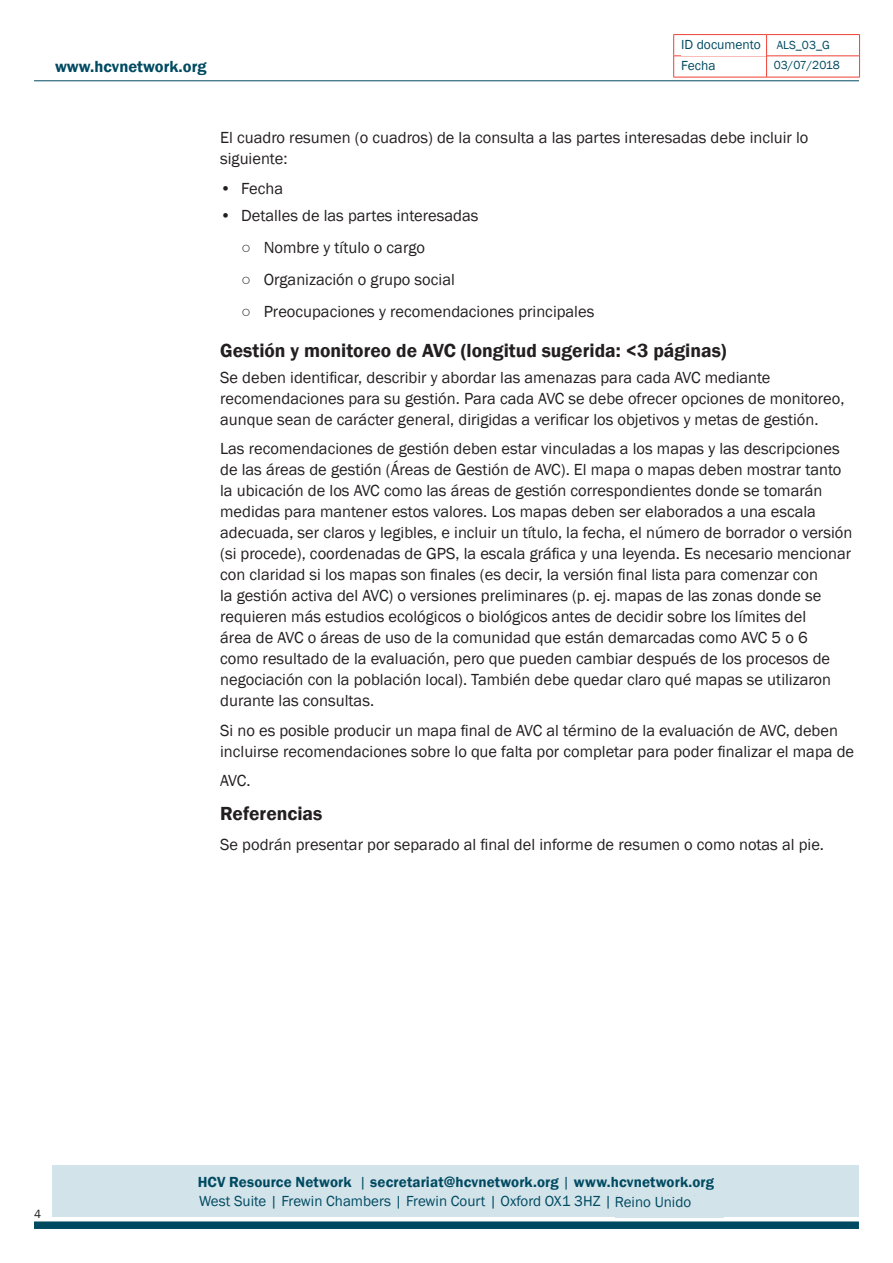
<style>
.page{position:relative;width:893px;height:1263px;background:#fff}
.page>*{position:absolute;margin:0;border:0;box-sizing:border-box;transform-origin:0 0}
.Subhead_2{font:600 19.5px "Franklin Gothic";color:#231f20}
.Body_text_1{font:600 19.5px "Franklin Gothic";color:#231f20}
.Body_text_1-2{font:16.5px/21px "Franklin Gothic";color:#231f20}
.t1{font:600 16.5px "Franklin Gothic";color:#004a61}
.t2{font:15px/18.6px "Franklin Gothic";color:#004a61}
.t3{font:13.5px "Franklin Gothic";color:#004a61}
.t4{font:12px "Franklin Gothic";color:#004a61}
.t5{font:12px "Franklin Gothic";color:#231f20}
.s1{font-weight:600}
</style>
<div class="page">
<div style="left:34px;top:1221px;width:825px;height:8px;background:#004a61"></div>
<div style="left:53px;top:1165px;width:806px;height:51px;background:#d3e3ea"></div>
<hr style="left:34px;top:80px;width:825px;height:1px;background:#004a61">
<hr style="left:673px;top:56px;width:94px;height:1px;background:#ef4135">
<hr style="left:767px;top:56px;width:93px;height:1px;background:#ef4135">
<svg style="left:766px;top:35px;width:1px;height:42px"></svg>
<hr style="left:673px;top:34px;width:94px;height:1px;background:#ef4135">
<hr style="left:767px;top:34px;width:93px;height:1px;background:#ef4135">
<svg style="left:673px;top:35px;width:1px;height:42px"></svg>
<svg style="left:859px;top:35px;width:1px;height:42px"></svg>
<hr style="left:673px;top:77px;width:94px;height:1px;background:#ef4135">
<hr style="left:767px;top:77px;width:93px;height:1px;background:#ef4135">
<div style="left:615px;top:1196px;width:109px;height:21px;background:#d3e3ea"></div>
<p class="t1" style="left:55px;top:56px;width:153px">www.hcvnetwork.org</p>
<p class="t3" style="left:681px;top:37px;width:81px">ID documento</p>
<p class="t4" style="left:684px;top:38px;width:68px">Document ID</p>
<p class="t4" style="left:777px;top:38px;width:54px">ALS_03_G</p>
<p class="t4" style="left:684px;top:59px;width:25px">Date</p>
<p class="t4" style="left:777px;top:59px;width:68px">01/06/2015</p>
<p class="t4" style="left:774px;top:58px;width:67px">03/07/2018</p>
<p class="t3" style="left:681px;top:57px;width:36px">Fecha</p>
<p class="Body_text_1-2" style="left:220px;top:128px;width:590px">El cuadro resumen (o cuadros) de la consulta a las partes interesadas debe incluir lo siguiente:</p>
<p class="Body_text_1-2" style="left:220px;top:178px;width:64px">• Fecha</p>
<p class="Body_text_1-2" style="left:220px;top:206px;width:260px">• Detalles de las partes interesadas</p>
<p class="Body_text_1-2" style="left:241px;top:237px;width:185px">○ Nombre y título o cargo</p>
<p class="Body_text_1-2" style="left:241px;top:269px;width:215px">○ Organización o grupo social</p>
<p class="Body_text_1-2" style="left:241px;top:301px;width:355px">○ Preocupaciones y recomendaciones principales</p>
<p class="Subhead_2" style="left:220px;top:339px;width:508px">Gestión y monitoreo de AVC (longitud sugerida: &lt;3 páginas)</p>
<p class="Body_text_1-2" style="left:220px;top:367px;width:626px">Se deben identificar, describir y abordar las amenazas para cada AVC mediante recomendaciones para su gestión. Para cada AVC se debe ofrecer opciones de monitoreo, aunque sean de carácter general, dirigidas a verificar los objetivos y metas de gestión.</p>
<p class="Body_text_1-2" style="left:220px;top:438px;width:634px">Las recomendaciones de gestión deben estar vinculadas a los mapas y las descripciones de las áreas de gestión (Áreas de Gestión de AVC). El mapa o mapas deben mostrar tanto la ubicación de los AVC como las áreas de gestión correspondientes donde se tomarán medidas para mantener estos valores. Los mapas deben ser elaborados a una escala adecuada, ser claros y legibles, e incluir un título, la fecha, el número de borrador o versión (si procede), coordenadas de GPS, la escala gráfica y una leyenda. Es necesario mencionar con claridad si los mapas son finales (es decir, la versión final lista para comenzar con<br>la gestión activa del AVC) o versiones preliminares (p. ej. mapas de las zonas donde se requieren más estudios ecológicos o biológicos antes de decidir sobre los límites del<br>área de AVC o áreas de uso de la comunidad que están demarcadas como AVC 5 o 6<br>como resultado de la evaluación, pero que pueden cambiar después de los procesos de negociación con la población local). También debe quedar claro qué mapas se utilizaron durante las consultas.</p>
<p class="Body_text_1-2" style="left:220px;top:720px;width:635px">Si no es posible producir un mapa final de AVC al término de la evaluación de AVC, deben incluirse recomendaciones sobre lo que falta por completar para poder finalizar el mapa de</p>
<p class="Body_text_1-2" style="left:220px;top:770px;width:32px">AVC.</p>
<p class="Body_text_1" style="left:220px;top:802px;width:104px">Referencias</p>
<p class="Body_text_1-2" style="left:220px;top:834px;width:605px">Se podrán presentar por separado al final del informe de resumen o como notas al pie.</p>
<p class="t5" style="left:34px;top:1206px;width:9px">4</p>
<p class="t2" style="left:198px;top:1173px;width:520px"><span class="s1">HCV Resource Network</span> | <span class="s1">secretariat@hcvnetwork.org</span> | <span class="s1">www.hcvnetwork.org<br></span>West Suite | Frewin Chambers | Frewin Court | Oxford OX1 3HZ | Un ted Kingdom</p>
<p class="t2" style="left:615px;top:1193px;width:78px">Reino Unido</p>
</div>
